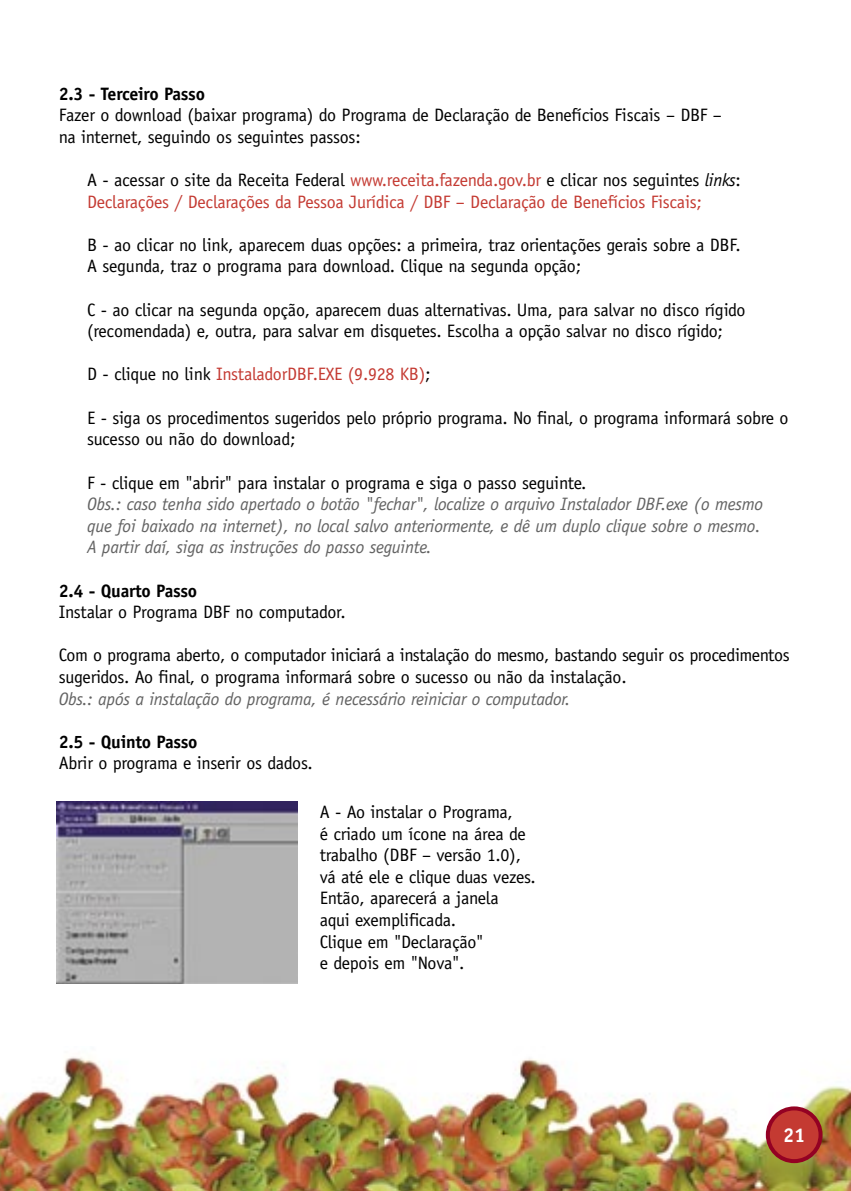
<style>
.page{position:relative;width:851px;height:1191px;background:#fff}
.page>*{position:absolute;margin:0;border:0;box-sizing:border-box;transform-origin:0 0}
.t1{font:700 20px "Officina Sans";color:#fff}
.t2{font:18px/21.6px "Officina Sans";letter-spacing:-.015em;color:#000}
.t3{font:italic 18px/21.6px "Officina Sans";letter-spacing:-.015em;color:#636363}
.t4{font:18px/21.6px "Officina Sans";letter-spacing:-.015em;color:#c43a32}
.t5{font:700 18px "Officina Sans";letter-spacing:-.015em;color:#000}
.s1{color:#000}
.s2{font-style:italic;color:#000}
</style>
<div class="page">
<img style="left:0;top:1057px;width:850px;height:134px">
<div style="left:767px;top:1108px;width:53px;height:53px;background:#c43a32;border-radius:50%"></div>
<div style="left:765px;top:1106px;width:57px;height:57px;border:4px solid #940123;border-radius:50%"></div>
<img style="left:57px;top:801px;width:241px;height:182px">
<p class="t5" style="left:59px;top:82px;width:148px">2.3 - Terceiro Passo</p>
<p class="t2" style="left:59px;top:104px;width:664px">Fazer o download (baixar programa) do Programa de Declaração de Benefícios Fiscais – DBF –</p>
<p class="t2" style="left:59px;top:126px;width:303px">na internet, seguindo os seguintes passos:</p>
<p class="t4" style="left:87px;top:169px;width:655px"><span class="s1">A - acessar o site da Receita Federal</span> www.receita.fazenda.gov.br <span class="s1">e clicar nos seguintes</span> <span class="s2">links</span><span class="s1">:<br></span>Declarações / Declarações da Pessoa Jurídica / DBF – Declaração de Benefícios Fiscais;</p>
<p class="t2" style="left:87px;top:234px;width:655px">B - ao clicar no link, aparecem duas opções: a primeira, traz orientações gerais sobre a DBF.<br>A segunda, traz o programa para download. Clique na segunda opção;</p>
<p class="t2" style="left:87px;top:299px;width:659px">C - ao clicar na segunda opção, aparecem duas alternativas. Uma, para salvar no disco rígido (recomendada) e, outra, para salvar em disquetes. Escolha a opção salvar no disco rígido;</p>
<p class="t4" style="left:87px;top:363px;width:345px"><span class="s1">D - clique no link</span> InstaladorDBF.EXE (9.928 KB)<span class="s1">;</span></p>
<p class="t2" style="left:87px;top:407px;width:702px">E - siga os procedimentos sugeridos pelo próprio programa. No final, o programa informará sobre o sucesso ou não do download;</p>
<p class="t2" style="left:87px;top:471px;width:501px">F - clique em "abrir" para instalar o programa e siga o passo seguinte.</p>
<p class="t3" style="left:87px;top:493px;width:677px">Obs.: caso tenha sido apertado o botão "fechar", localize o arquivo Instalador DBF.exe (o mesmo que foi baixado na internet), no local salvo anteriormente, e dê um duplo clique sobre o mesmo.<br>A partir daí, siga as instruções do passo seguinte.</p>
<p class="t5" style="left:59px;top:579px;width:140px">2.4 - Quarto Passo</p>
<p class="t2" style="left:59px;top:601px;width:288px">Instalar o Programa DBF no computador.</p>
<p class="t2" style="left:59px;top:644px;width:732px">Com o programa aberto, o computador iniciará a instalação do mesmo, bastando seguir os procedimentos sugeridos. Ao final, o programa informará sobre o sucesso ou não da instalação.</p>
<p class="t3" style="left:59px;top:688px;width:513px">Obs.: após a instalação do programa, é necessário reiniciar o computador.</p>
<p class="t5" style="left:59px;top:730px;width:140px">2.5 - Quinto Passo</p>
<p class="t2" style="left:59px;top:752px;width:255px">Abrir o programa e inserir os dados.</p>
<p class="t2" style="left:319px;top:801px;width:195px">A - Ao instalar o Programa,</p>
<p class="t2" style="left:319px;top:822px;width:208px">é criado um ícone na área de trabalho (DBF – versão 1.0),</p>
<p class="t2" style="left:319px;top:866px;width:218px">vá até ele e clique duas vezes.<br>Então, aparecerá a janela</p>
<p class="t2" style="left:319px;top:909px;width:138px">aqui exemplificada.</p>
<p class="t2" style="left:319px;top:930px;width:165px">Clique em "Declaração"</p>
<p class="t2" style="left:319px;top:952px;width:146px">e depois em "Nova".</p>
<p class="t1" style="left:783px;top:1122px;width:24px">21</p>
</div>
